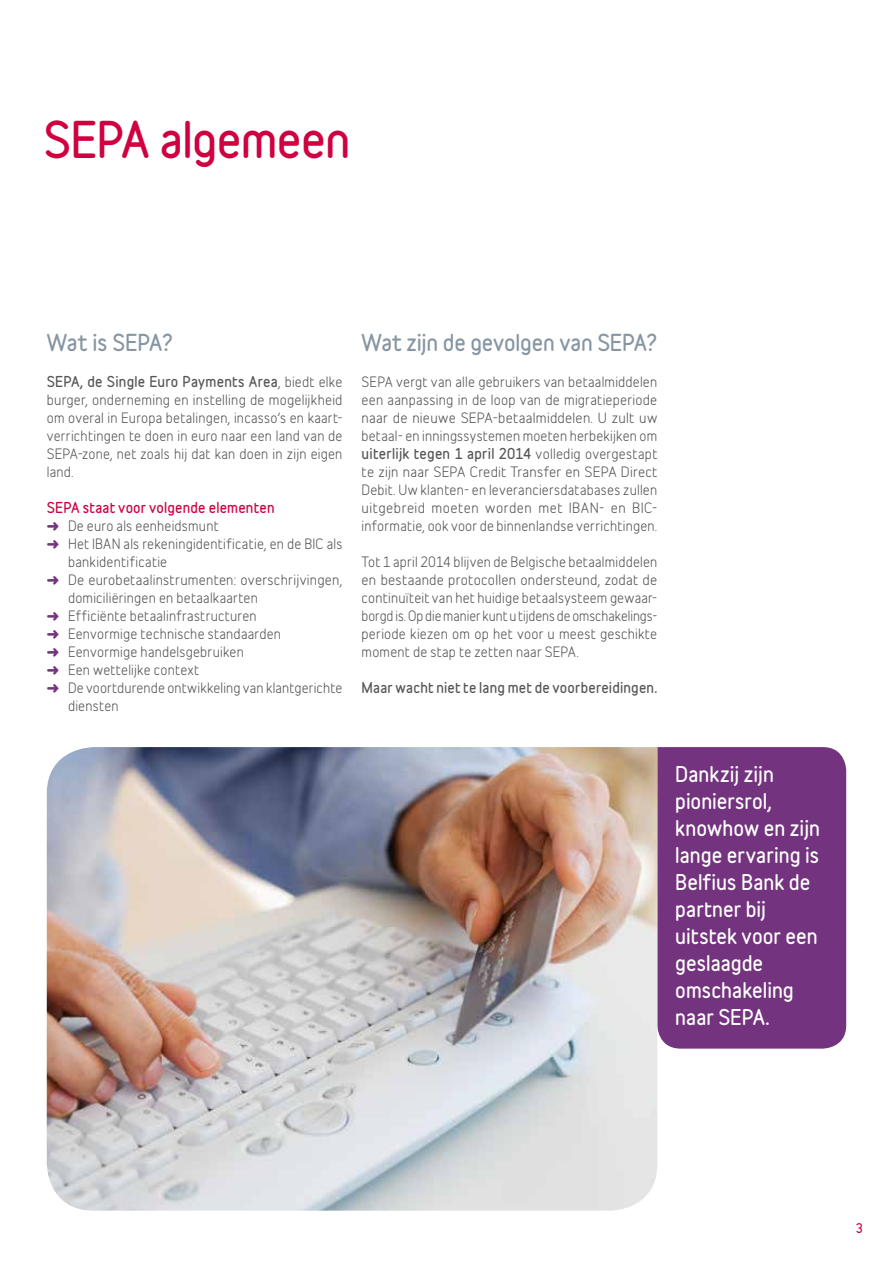
<style>
.page{position:relative;width:893px;height:1263px;background:#fff}
.page>*{position:absolute;margin:0;border:0;box-sizing:border-box;transform-origin:0 0}
.t1{font:700 45.3px "Belfius Normal";letter-spacing:-.015em;color:#d00040}
.t2{font:700 21px "Belfius Normal";letter-spacing:-.01em;color:#8696a2}
.t3{font:700 19.5px/27px "Belfius Alternative";color:#fff}
.t4{font:13.5px/18px "Belfius Alternative";letter-spacing:.015em;color:#565655;text-align:justify}
.t5{font:700 13.5px "Belfius Alternative";letter-spacing:.015em;color:#565655}
.t6{font:700 13.5px "Belfius Alternative";letter-spacing:.015em;color:#d00040}
.t7{font:700 12px "Belfius Normal";color:#d00040}
.s1{font-weight:700}
.s2{color:#74337e}
</style>
<div class="page">
<hr style="left:0;top:0;width:1px;height:1263px;background:#d00040">
<div style="left:657px;top:747px;width:189px;height:301px;background:#74337e"></div>
<img style="left:47px;top:747px;width:610px;height:464px">
<h1 class="t1" style="left:44px;top:104px;width:308px">SEPA algemeen</h1>
<h2 class="t2" style="left:47px;top:326px;width:128px">Wat is SEPA?</h2>
<p class="t4" style="left:47px;top:371px;width:297px"><span class="s1">SEPA, de Single Euro Payments Area</span>, biedt elke burger, onderneming en instelling de mogelijkheid om overal in Europa betalingen, incasso’s en kaart&shy;verrichtingen te doen in euro naar een land van de SEPA-zone, net zoals hij dat kan doen in zijn eigen land.</p>
<p class="t6" style="left:47px;top:497px;width:229px">SEPA staat voor volgende elementen</p>
<p class="t4" style="left:47px;top:515px;width:173px"><span class="s2">➜</span> De euro als eenheidsmunt</p>
<p class="t4" style="left:47px;top:533px;width:297px"><span class="s2">➜</span> Het IBAN als rekeningidentificatie, en de BIC als</p>
<p class="t4" style="left:68px;top:551px;width:101px">bankidentificatie</p>
<p class="t4" style="left:47px;top:569px;width:297px"><span class="s2">➜</span> De eurobetaalinstrumenten: overschrijvingen,</p>
<p class="t4" style="left:68px;top:587px;width:191px">domiciliëringen en betaalkaarten</p>
<p class="t4" style="left:47px;top:605px;width:211px"><span class="s2">➜</span> Efficiënte betaalinfrastructuren</p>
<p class="t4" style="left:47px;top:623px;width:236px"><span class="s2">➜</span> Eenvormige technische standaarden</p>
<p class="t4" style="left:47px;top:641px;width:199px"><span class="s2">➜</span> Eenvormige handelsgebruiken</p>
<p class="t4" style="left:47px;top:659px;width:154px"><span class="s2">➜</span> Een wettelijke context</p>
<p class="t4" style="left:47px;top:677px;width:297px"><span class="s2">➜</span> De voortdurende ontwikkeling van klantgerichte</p>
<p class="t4" style="left:68px;top:695px;width:52px">diensten</p>
<h2 class="t2" style="left:362px;top:326px;width:297px">Wat zijn de gevolgen van SEPA?</h2>
<p class="t4" style="left:362px;top:371px;width:297px">SEPA vergt van alle gebruikers van betaalmiddelen een aanpassing in de loop van de migratieperiode naar de nieuwe SEPA-betaalmiddelen. U zult uw betaal- en inningssystemen moeten herbekijken om <span class="s1">uiterlijk tegen 1 april 2014</span> volledig overgestapt te zijn naar SEPA Credit Transfer en SEPA Direct Debit. Uw klanten- en leveranciersdatabases zullen uitgebreid moeten worden met IBAN- en BIC&shy;informatie, ook voor de binnenlandse verrichtingen.</p>
<p class="t4" style="left:362px;top:551px;width:297px">Tot 1 april 2014 blijven de Belgische betaalmiddelen en bestaande protocollen ondersteund, zodat de continuïteit van het huidige betaalsysteem gewaar&shy;borgd is. Op die manier kunt u tijdens de omschakelings&shy;periode kiezen om op het voor u meest geschikte moment de stap te zetten naar SEPA.</p>
<p class="t5" style="left:362px;top:677px;width:297px">Maar wacht niet te lang met de voorbereidingen.</p>
<h3 class="t3" style="left:675px;top:760px;width:146px">Dankzij zijn pioniersrol, knowhow en zijn lange ervaring is<br>Belfius Bank de partner bij uitstek voor een geslaagde omschakeling naar SEPA.</h3>
<p class="t7" style="left:856px;top:1219px;width:9px">3</p>
</div>
